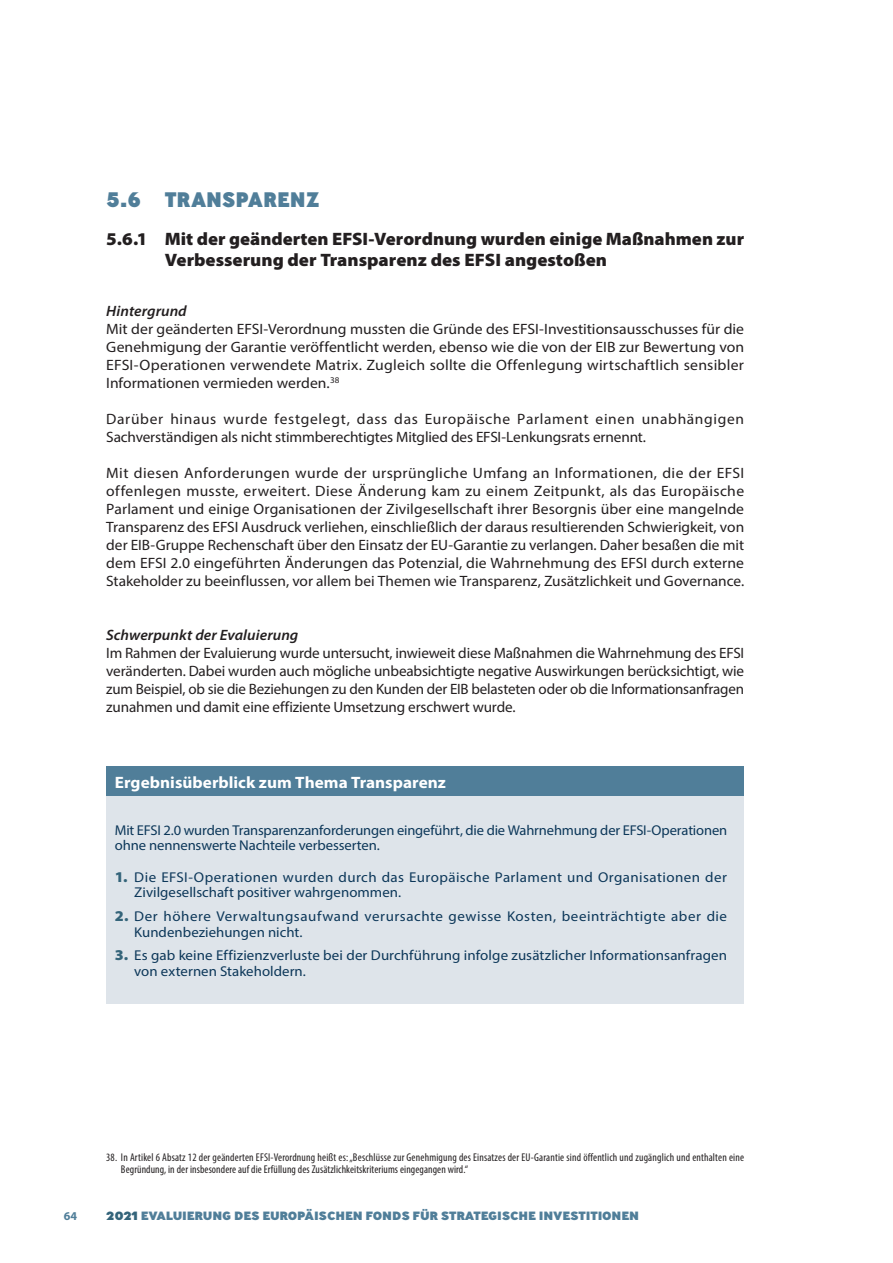
<style>
.page{position:relative;width:893px;height:1263px;background:#fff}
.page>*{position:absolute;margin:0;border:0;box-sizing:border-box;transform-origin:0 0}
._02_TITRE_COULEUR_VE{font:800 21px "Ministry";color:#507e99}
._02_SOUS_TITRE_noir{font:900 18px/21px "Myriad Pro";color:#231f20}
._03_TXT_COURANT_DE{font:700 16.5px "Myriad Pro";color:#fff;scale:1.04 1}
._03_TXT_COURANT_DE-2{font:15px/18px "Myriad Pro";color:#231f20;text-align:justify;scale:1.04 1}
._03_TXT_COURANT_DE-3{font:15px/18px "Myriad Pro";color:#231f20}
._03_TXT_COURANT_DE-4{font:italic 600 15px "Myriad Pro";letter-spacing:.005em;color:#231f20;scale:1.04 1}
._03_TXT_COURANT_DE-5{font:14.25px/15.3px "Myriad Pro";letter-spacing:.005em;color:#0c3759}
._03_TXT_COURANT_DE-6{font:14.25px/15.3px "Myriad Pro";letter-spacing:.025em;color:#0c3759;scale:1.05 1}
._03_TXT_COURANT_DE-7{font:14.25px/15.3px "Myriad Pro";letter-spacing:.005em;color:#0c3759;scale:1.05 1}
._03_TXT_COURANT_DE-8{font:14.25px/15.3px "Myriad Pro";letter-spacing:.035em;color:#0c3759;scale:1.05 1}
.t1{font:800 12px "Ministry";letter-spacing:-.01em;color:#507e99;scale:1.09 1}
.t2{font:700 12px "Myriad Pro";color:#507e99}
._06_FOOTNOTE_DE{font:condensed 11.25px/12px "Myriad Pro";letter-spacing:.015em;color:#231f20}
.s1{font-weight:900;font-size:15px;color:#34647a}
.s2{color:#34647a}
</style>
<div class="page">
<div style="left:106px;top:766px;width:638px;height:30px;background:#507e99"></div>
<div style="left:106px;top:796px;width:638px;height:207px;background:#dee4ea"></div>
<p class="_02_TITRE_COULEUR_VE" style="left:106px;top:185px;width:215px">5.6 TRANSPARENZ</p>
<p class="_02_SOUS_TITRE_noir" style="left:165px;top:228px;width:581px;text-indent:-58px">5.6.1 Mit der geänderten EFSI-Verordnung wurden einige Maßnahmen zur<br>Verbesserung der Transparenz des EFSI angestoßen</p>
<p class="_03_TXT_COURANT_DE-4" style="left:106px;top:302px;width:79px">Hintergrund</p>
<p class="_03_TXT_COURANT_DE-2" style="left:106px;top:320px;width:615px">Mit der geänderten EFSI-Verordnung mussten die Gründe des EFSI-Investitionsausschusses für die Genehmigung der Garantie veröffentlicht werden, ebenso wie die von der EIB zur Bewertung von EFSI-Operationen verwendete Matrix. Zugleich sollte die Offenlegung wirtschaftlich sensibler Informationen vermieden werden.<sup>38</sup></p>
<p class="_03_TXT_COURANT_DE-3" style="left:106px;top:410px;width:639px">Darüber hinaus wurde festgelegt, dass das Europäische Parlament einen unabhängigen<br>Sachverständigen als nicht stimmberechtigtes Mitglied des EFSI-Lenkungsrats ernennt.</p>
<p class="_03_TXT_COURANT_DE-2" style="left:106px;top:464px;width:615px">Mit diesen Anforderungen wurde der ursprüngliche Umfang an Informationen, die der EFSI offenlegen musste, erweitert. Diese Änderung kam zu einem Zeitpunkt, als das Europäische Parlament und einige Organisationen der Zivilgesellschaft ihrer Besorgnis über eine mangelnde Transparenz des EFSI Ausdruck verliehen, einschließlich der daraus resultierenden Schwierigkeit, von der EIB-Gruppe Rechenschaft über den Einsatz der EU-Garantie zu verlangen. Daher besaßen die mit dem EFSI 2.0 eingeführten Änderungen das Potenzial, die Wahrnehmung des EFSI durch externe Stakeholder zu beeinflussen, vor allem bei Themen wie Transparenz, Zusätzlichkeit und Governance.</p>
<p class="_03_TXT_COURANT_DE-4" style="left:106px;top:626px;width:186px">Schwerpunkt der Evaluierung</p>
<p class="_03_TXT_COURANT_DE-3" style="left:106px;top:644px;width:639px;text-align:justify">Im Rahmen der Evaluierung wurde untersucht, inwieweit diese Maßnahmen die Wahrnehmung des EFSI veränderten. Dabei wurden auch mögliche unbeabsichtigte negative Auswirkungen berücksichtigt, wie zum Beispiel, ob sie die Beziehungen zu den Kunden der EIB belasteten oder ob die Informationsanfragen zunahmen und damit eine effiziente Umsetzung erschwert wurde.</p>
<p class="_03_TXT_COURANT_DE" style="left:115px;top:771px;width:320px">Ergebnisüberblick zum Thema Transparenz</p>
<p class="_03_TXT_COURANT_DE-5" style="left:115px;top:822px;width:614px">Mit EFSI 2.0 wurden Transparenzanforderungen eingeführt, die die Wahrnehmung der EFSI-Operationen ohne nennenswerte Nachteile verbesserten.</p>
<p class="_03_TXT_COURANT_DE-6" style="left:134px;top:869px;width:566px;text-indent:-20px"><span class="s1">1.</span> Die EFSI-Operationen wurden durch das Europäische Parlament und Organisationen der<br>Zivilgesellschaft positiver wahrgenommen.</p>
<p class="_03_TXT_COURANT_DE-8" style="left:134px;top:908px;width:566px;text-indent:-20px"><span class="s1">2.</span> Der höhere Verwaltungsaufwand verursachte gewisse Kosten, beeinträchtigte aber die<br>Kundenbeziehungen nicht.</p>
<p class="_03_TXT_COURANT_DE-7" style="left:134px;top:948px;width:566px;text-indent:-20px"><span class="s1">3.</span> Es gab keine Effizienzverluste bei der Durchführung infolge zusätzlicher Informationsanfragen von externen Stakeholdern.</p>
<p class="_06_FOOTNOTE_DE" style="left:121px;top:1151px;width:625px;text-indent:-15px">38. In Artikel 6 Absatz 12 der geänderten EFSI-Verordnung heißt es: „Beschlüsse zur Genehmigung des Einsatzes der EU-Garantie sind öffentlich und zugänglich und enthalten eine<br>Begründung, in der insbesondere auf die Erfüllung des Zusätzlichkeitskriteriums eingegangen wird.“</p>
<p class="t2" style="left:64px;top:1208px;width:15px">64</p>
<p class="t1" style="left:106px;top:1208px;width:490px"><span class="s2">2021</span> EVALUIERUNG DES EUROPÄISCHEN FONDS FÜR STRATEGISCHE INVESTITIONEN</p>
</div>
